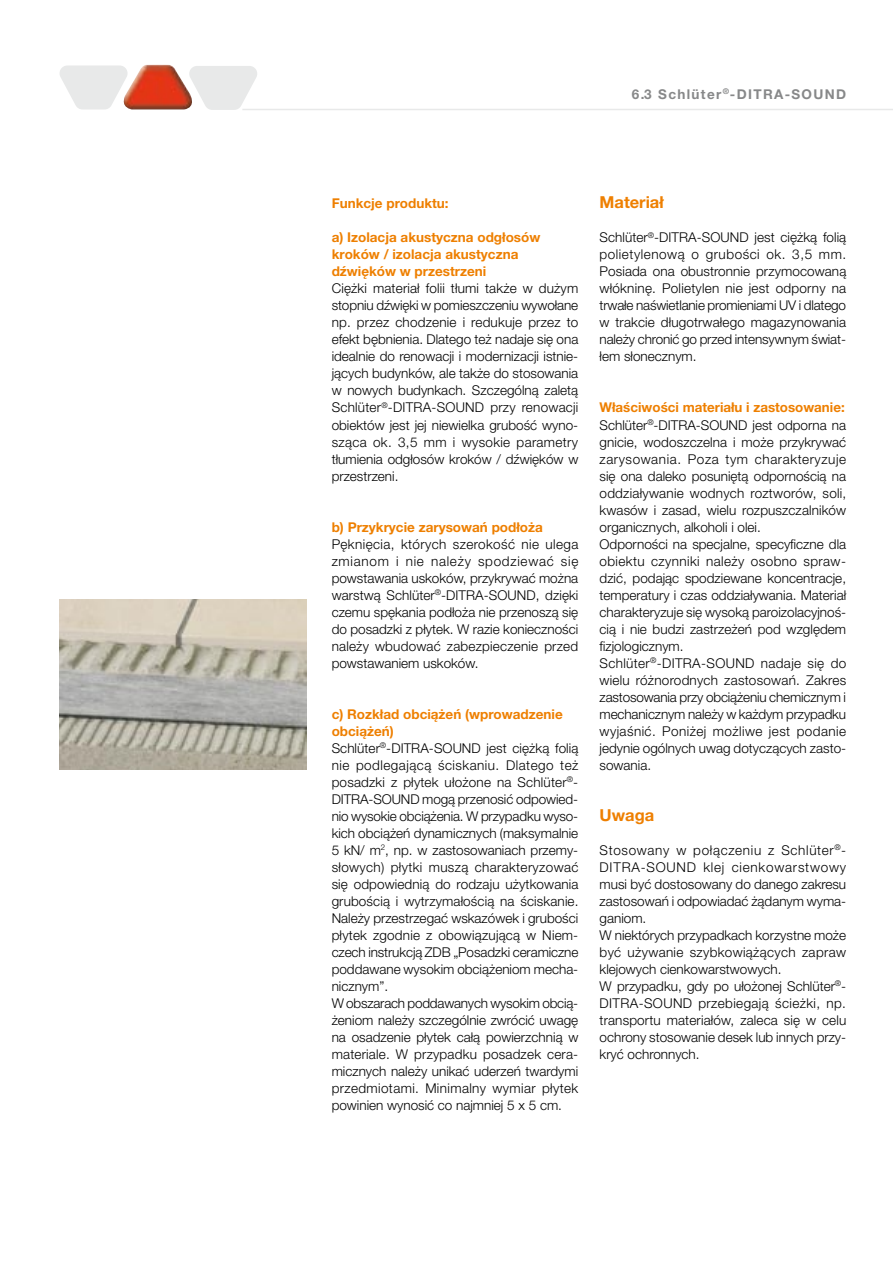
<style>
.page{position:relative;width:893px;height:1263px;background:#fff}
.page>*{position:absolute;margin:0;border:0;box-sizing:border-box;transform-origin:0 0}
.t1{font:700 16.5px "Helvetica Neue LT Pro";color:#ee7f00}
.t2{font:300 13.5px/17px "Helvetica Neue LT Pro";color:#000;text-align:justify}
.t3{font:700 13.5px/17px "Helvetica Neue LT Pro";color:#ee7f00}
.t4{font:700 13.5px "Helvetica Neue LT Pro";letter-spacing:.1em;color:#878889}
.s1{font-weight:700;color:#ee7f00}
</style>
<div class="page">
<hr style="left:242px;top:109px;width:651px;height:1px;background:#e8e9e9">
<svg style="left:59px;top:65px;width:198px;height:45px"></svg>
<img style="left:60px;top:600px;width:246px;height:170px">
<p class="t4" style="left:632px;top:86px;width:216px">6.3 Schlüter<sup>®</sup>-DITRA-SOUND</p>
<p class="t3" style="left:332px;top:195px;width:119px">Funkcje produktu:</p>
<p class="t3" style="left:332px;top:229px;width:210px">a) Izolacja akustyczna odgłosów kroków / izolacja akustyczna dźwięków w przestrzeni</p>
<p class="t2" style="left:332px;top:280px;width:248px">Ciężki materiał folii tłumi także w dużym stopniu dźwięki w pomieszczeniu wywołane np. przez chodzenie i redukuje przez to efekt bębnienia. Dlatego też nadaje się ona idealnie do renowacji i modernizacji istnie&shy;jących budynków, ale także do stosowania w nowych budynkach. Szczególną zaletą Schlüter<sup>®</sup>-DITRA-SOUND przy renowacji obiektów jest jej niewielka grubość wyno&shy;sząca ok. 3,5 mm i wysokie parametry tłumienia odgłosów kroków / dźwięków w przestrzeni.</p>
<p class="t3" style="left:332px;top:518px;width:213px">b) Przykrycie zarysowań podłoża</p>
<p class="t2" style="left:332px;top:535px;width:248px">Pęknięcia, których szerokość nie ulega zmianom i nie należy spodziewać się powstawania uskoków, przykrywać można warstwą Schlüter<sup>®</sup>-DITRA-SOUND, dzięki czemu spękania podłoża nie przenoszą się do posadzki z płytek. W razie konieczności należy wbudować zabezpieczenie przed powstawaniem uskoków.</p>
<p class="t2" style="left:332px;top:705px;width:248px;text-align:left"><span class="s1">c) Rozkład obciążeń (wprowadzenie obciążeń)<br></span>Schlüter<sup>®</sup>-DITRA-SOUND jest ciężką folią nie podlegającą ściskaniu. Dlatego też posadzki z płytek ułożone na Schlüter<sup>®</sup>- DITRA-SOUND mogą przenosić odpowied&shy;nio wysokie obciążenia. W przypadku wyso&shy;kich obciążeń dynamicznych (maksymalnie 5 kN/ m<sup>2</sup>, np. w zastosowaniach przemy&shy;słowych) płytki muszą charakteryzować się odpowiednią do rodzaju użytkowania grubością i wytrzymałością na ściskanie.<br>Należy przestrzegać wskazówek i grubości płytek zgodnie z obowiązującą w Niem&shy;czech instrukcją ZDB „Posadzki ceramiczne poddawane wysokim obciążeniom mecha&shy;nicznym”.<br>W obszarach poddawanych wysokim obcią&shy;żeniom należy szczególnie zwrócić uwagę na osadzenie płytek całą powierzchnią w materiale. W przypadku posadzek cera&shy;micznych należy unikać uderzeń twardymi przedmiotami. Minimalny wymiar płytek powinien wynosić co najmniej 5 x 5 cm.</p>
<p class="t1" style="left:600px;top:192px;width:66px">Materiał</p>
<p class="t2" style="left:600px;top:229px;width:248px">Schlüter<sup>®</sup>-DITRA-SOUND jest ciężką folią polietylenową o grubości ok. 3,5 mm.<br>Posiada ona obustronnie przymocowaną włókninę. Polietylen nie jest odporny na trwałe naświetlanie promieniami UV i dlatego w trakcie długotrwałego magazynowania należy chronić go przed intensywnym świat&shy;łem słonecznym.</p>
<p class="t2" style="left:600px;top:399px;width:248px;text-align:left"><span class="s1">Właściwości materiału i zastosowanie:<br></span>Schlüter<sup>®</sup>-DITRA-SOUND jest odporna na gnicie, wodoszczelna i może przykrywać zarysowania. Poza tym charakteryzuje się ona daleko posuniętą odpornością na oddziaływanie wodnych roztworów, soli, kwasów i zasad, wielu rozpuszczalników organicznych, alkoholi i olei.<br>Odporności na specjalne, specyficzne dla obiektu czynniki należy osobno spraw&shy;dzić, podając spodziewane koncentracje, temperatury i czas oddziaływania. Materiał charakteryzuje się wysoką paroizolacyjnoś&shy;cią i nie budzi zastrzeżeń pod względem fizjologicznym.<br>Schlüter<sup>®</sup>-DITRA-SOUND nadaje się do wielu różnorodnych zastosowań. Zakres zastosowania przy obciążeniu chemicznym i mechanicznym należy w każdym przypadku wyjaśnić. Poniżej możliwe jest podanie jedynie ogólnych uwag dotyczących zasto&shy;sowania.</p>
<p class="t1" style="left:600px;top:805px;width:56px">Uwaga</p>
<p class="t2" style="left:600px;top:841px;width:248px;text-align:left">Stosowany w połączeniu z Schlüter<sup>®</sup>- DITRA-SOUND klej cienkowarstwowy musi być dostosowany do danego zakresu zastosowań i odpowiadać żądanym wyma&shy;ganiom.<br>W niektórych przypadkach korzystne może być używanie szybkowiążących zapraw klejowych cienkowarstwowych.<br>W przypadku, gdy po ułożonej Schlüter<sup>®</sup>- DITRA-SOUND przebiegają ścieżki, np. transportu materiałów, zaleca się w celu ochrony stosowanie desek lub innych przy&shy;kryć ochronnych.</p>
</div>
